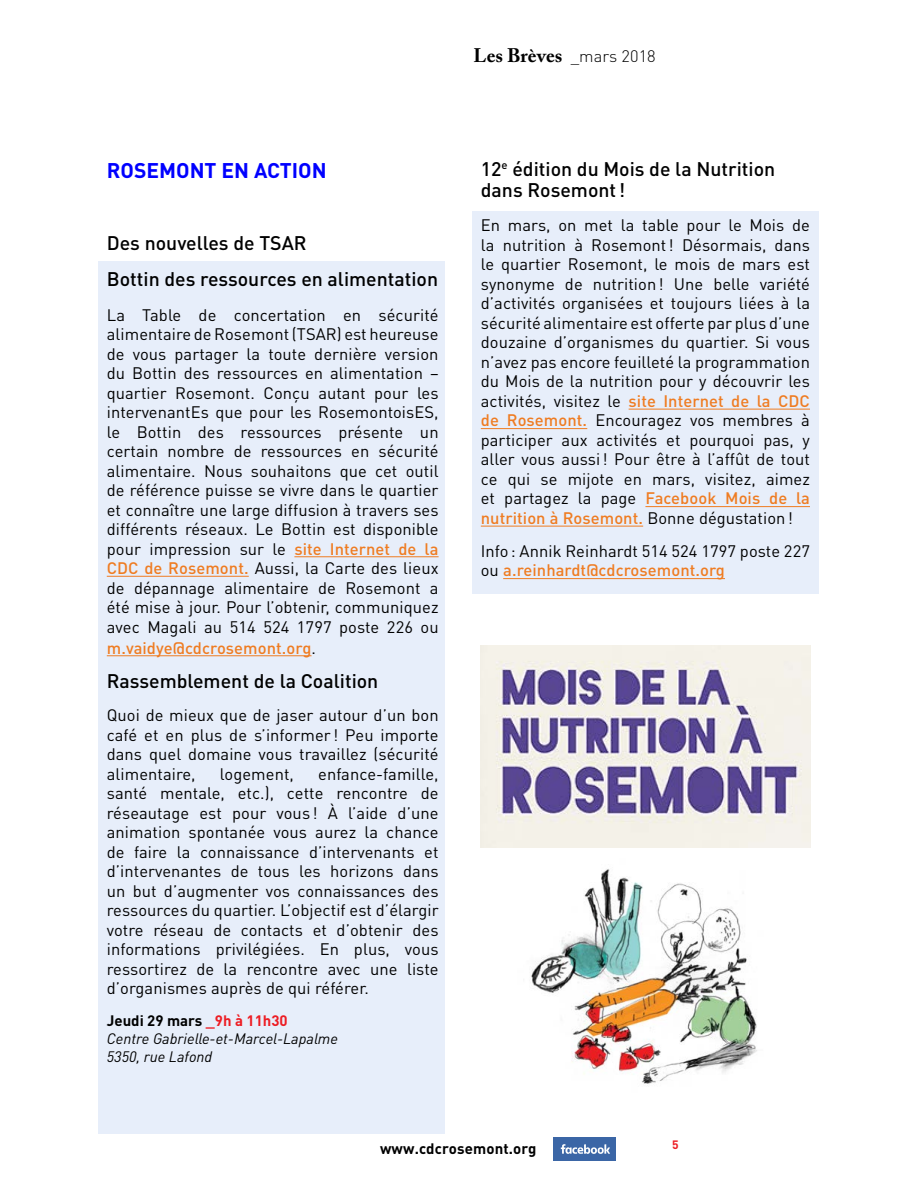
<style>
.page{position:relative;width:918px;height:1188px;background:#fff}
.page>*{position:absolute;margin:0;border:0;box-sizing:border-box;transform-origin:0 0}
.t1{font:700 21px "DIN Pro";color:#00f}
.t2{font:500 19.5px/36px "DIN";color:#000}
.t3{font:700 19.5px "Adobe Caslon Pro";letter-spacing:.005em;color:#000}
.t4{font:16.5px/19.5px "DIN Pro";letter-spacing:.005em;color:#000;text-align:justify}
.t5{font:500 16.5px "DIN Pro";letter-spacing:.005em;color:#ef7c22}
.t6{font:italic 15px/18px "DIN Pro";color:#000}
.t7{font:700 15px "DIN Pro";letter-spacing:.01em;color:#000}
.t8{font:700 12px "DIN Pro";color:#ed1d24}
.s1{font-family:"DIN Pro";font-weight:300;font-size:16.5px}
.s2{font-weight:500;color:#ef7c22}
.s3{font-weight:400;color:#000}
.s4{font-weight:700;font-style:normal}
.s5{font-weight:700;font-style:normal;color:#ed1d24}
</style>
<div class="page">
<div style="left:554px;top:1137px;width:62px;height:24px;background:#3b66a6"></div>
<svg style="left:561px;top:1144px;width:49px;height:10px"></svg>
<div style="left:98px;top:261px;width:347px;height:873px;background:#e7eefa"></div>
<div style="left:472px;top:212px;width:347px;height:382px;background:#e7eefa"></div>
<hr style="left:294px;top:556px;width:145px;height:1px;background:#ef7c22">
<hr style="left:107px;top:576px;width:142px;height:1px;background:#ef7c22">
<hr style="left:107px;top:655px;width:205px;height:1px;background:#ef7c22">
<hr style="left:629px;top:409px;width:181px;height:1px;background:#ef7c22">
<hr style="left:481px;top:428px;width:106px;height:1px;background:#ef7c22">
<hr style="left:645px;top:506px;width:165px;height:1px;background:#ef7c22">
<hr style="left:481px;top:526px;width:162px;height:1px;background:#ef7c22">
<hr style="left:503px;top:578px;width:222px;height:1px;background:#ef7c22">
<img style="left:512px;top:847px;width:267px;height:237px">
<img style="left:480px;top:646px;width:331px;height:201px">
<p class="t3" style="left:473px;top:44px;width:184px">Les Brèves <span class="s1">_mars 2018</span></p>
<p class="t1" style="left:107px;top:156px;width:221px">ROSEMONT EN ACTION</p>
<p class="t2" style="left:107px;top:224px;width:333px">Des nouvelles de TSAR<br>Bottin des ressources en alimentation</p>
<p class="t4" style="left:107px;top:304px;width:333px">La Table de concertation en sécurité alimentaire de Rosemont (TSAR) est heureuse de vous partager la toute dernière version du Bottin des ressources en alimentation – quartier Rosemont. Conçu autant pour les intervenantEs que pour les RosemontoisES, le Bottin des ressources présente un certain nombre de ressources en sécurité alimentaire. Nous souhaitons que cet outil de référence puisse se vivre dans le quartier et connaître une large diffusion à travers ses différents réseaux. Le Bottin est disponible pour impression sur le <span class="s2">site Internet de la CDC de Rosemont.</span> Aussi, la Carte des lieux de dépannage alimentaire de Rosemont a été mise à jour. Pour l’obtenir, communiquez avec Magali au 514 524 1797 poste 226 ou</p>
<p class="t5" style="left:107px;top:636px;width:211px">m.vaidye@cdcrosemont.org<span class="s3">.</span></p>
<p class="t2" style="left:107px;top:662px;width:273px">Rassemblement de la Coalition</p>
<p class="t4" style="left:107px;top:705px;width:333px">Quoi de mieux que de jaser autour d’un bon café et en plus de s’informer ! Peu importe dans quel domaine vous travaillez (sécurité alimentaire,</p>
<p class="t4" style="left:107px;top:763px;width:333px;text-indent:211px">enfance-famille, santé mentale, etc.), cette rencontre de réseautage est pour vous ! À l’aide d’une animation spontanée vous aurez la chance de faire la connaissance d’intervenants et d’intervenantes de tous les horizons dans un but d’augmenter vos connaissances des ressources du quartier. L’objectif est d’élargir votre réseau de contacts et d’obtenir des informations privilégiées. En plus, vous ressortirez de la rencontre avec une liste d’organismes auprès de qui référer.</p>
<p class="t6" style="left:107px;top:1011px;width:233px"><span class="s4">Jeudi 29 mars</span> <span class="s5">_9h à 11h30<br></span>Centre Gabrielle-et-Marcel-Lapalme<br>5350, rue Lafond</p>
<p class="t4" style="left:220px;top:763px;width:76px">logement,</p>
<p class="t2" style="left:481px;top:158px;width:296px;line-height:21px">12<sup>e</sup> édition du Mois de la Nutrition dans Rosemont!</p>
<p class="t4" style="left:481px;top:215px;width:331px">En mars, on met la table pour le Mois de la nutrition à Rosemont! Désormais, dans le quartier Rosemont, le mois de mars est synonyme de nutrition! Une belle variété d’activités organisées et toujours liées à la sécurité alimentaire est offerte par plus d’une douzaine d’organismes du quartier. Si vous n’avez pas encore feuilleté la programmation du Mois de la nutrition pour y découvrir les activités, visitez le <span class="s2">site Internet de la CDC de Rosemont.</span> Encouragez vos membres à participer aux activités et pourquoi pas, y aller vous aussi! Pour être à l’affût de tout ce qui se mijote en mars, visitez, aimez et partagez la page <span class="s2">Facebook Mois de la nutrition à Rosemont.</span> Bonne dégustation!</p>
<p class="t4" style="left:481px;top:541px;width:331px">Info : Annik Reinhardt 514 524 1797 poste 227 ou <span class="s2">a.reinhardt@cdcrosemont.org</span></p>
<p class="t7" style="left:380px;top:1138px;width:158px">www.cdcrosemont.org</p>
<p class="t8" style="left:672px;top:1137px;width:8px">5</p>
</div>
